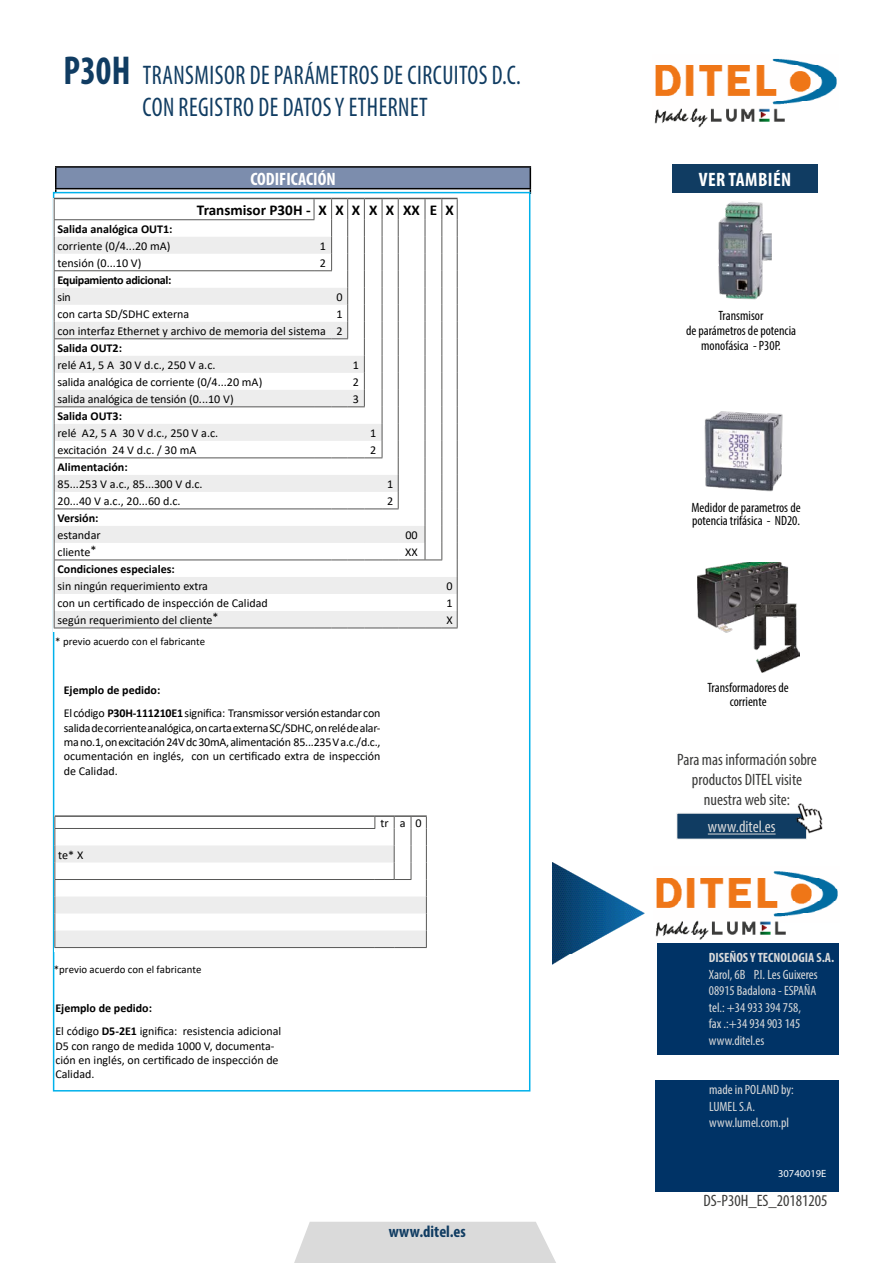
<style>
.page{position:relative;width:893px;height:1263px;background:#fff}
.page>*{position:absolute;margin:0;border:0;box-sizing:border-box;transform-origin:0 0}
.t1{font:condensed 27px/31.5px "Myriad Pro";letter-spacing:.02em;color:#103c62;text-align:center;scale:.9 1}
.t2{font:700 condensed 19.5px "Myriad Pro";letter-spacing:.02em;color:#fff}
.t3{font:700 condensed 18px "Myriad Pro";color:#fff}
.t4{font:condensed 16.5px/19.8px "Myriad Pro";color:#3c3c3b;text-align:center}
.t5{font:700 condensed 16.5px "Myriad Pro";color:#103c62}
.t6{font:condensed 16.5px "Myriad Pro";color:#dadada}
.t7{font:700 15px "Calibri";color:#000}
.t8{font:condensed 13.5px/16.5px "Myriad Pro";color:#dadada}
.t9{font:condensed 13.5px/13.5px "Myriad Pro";color:#000;text-align:center}
.t10{font:700 condensed 13.5px "Myriad Pro";color:#dadada}
.t11{font:12px/14.4px "Calibri";color:#000}
.t12{font:700 12px "Calibri";color:#000}
.t13{font:700 12px "Calibri";letter-spacing:-.03em;color:#000}
.t14{font:10.8px "Calibri";color:#000}
.t15{font:10.5px "Myriad Pro";color:#fff}
.s1{font-weight:700;font-size:40.5px}
.s2{font-weight:700}
</style>
<div class="page">
<div style="left:56px;top:167px;width:474px;height:22px;background:#7c8dad"></div>
<hr style="left:55px;top:166px;width:476px;height:2px;background:#000">
<hr style="left:55px;top:188px;width:476px;height:1px;background:#000">
<svg style="left:55px;top:168px;width:1px;height:24px"></svg>
<svg style="left:530px;top:168px;width:1px;height:24px"></svg>
<hr style="left:55px;top:192px;width:476px;height:2px;background:#000">
<svg style="left:294px;top:1222px;width:262px;height:41px;background:#dcdcdc"></svg>
<div style="left:657px;top:943px;width:181px;height:111px;background:#036"></div>
<div style="left:677px;top:813px;width:129px;height:26px;background:#103c62"></div>
<hr style="left:708px;top:834px;width:68px;height:1px;background:#dadada">
<div style="left:676px;top:813px;width:131px;height:26px;border:1px solid #ededed"></div>
<img style="left:789px;top:803px;width:34px;height:36px">
<div style="left:655px;top:1080px;width:184px;height:111px;background:#036"></div>
<img style="left:553px;top:863px;width:91px;height:101px">
<div style="left:672px;top:165px;width:146px;height:28px;background:#103c62"></div>
<img style="left:654px;top:58px;width:183px;height:70px">
<img style="left:655px;top:871px;width:183px;height:69px">
<div style="left:53px;top:192px;width:477px;height:899px;background:#fff;border:2px solid #00b1eb"></div>
<div style="left:54px;top:198px;width:418px;height:433px;background:#fff"></div>
<svg style="left:55px;top:237px;width:259px;height:391px"></svg>
<hr style="left:54px;top:198px;width:260px;height:1px;background:#575756">
<hr style="left:54px;top:219px;width:260px;height:1px;background:#575756">
<hr style="left:54px;top:270px;width:260px;height:1px;background:#575756">
<hr style="left:54px;top:338px;width:260px;height:1px;background:#575756">
<hr style="left:54px;top:406px;width:260px;height:1px;background:#575756">
<hr style="left:54px;top:457px;width:260px;height:1px;background:#575756">
<hr style="left:54px;top:508px;width:260px;height:1px;background:#575756">
<hr style="left:54px;top:560px;width:260px;height:1px;background:#575756">
<svg style="left:54px;top:199px;width:1px;height:429px"></svg>
<hr style="left:54px;top:628px;width:260px;height:1px;background:#575756">
<svg style="left:314px;top:198px;width:144px;height:431px"></svg>
<div style="left:54px;top:815px;width:405px;height:137px;background:#fff"></div>
<svg style="left:54px;top:815px;width:373px;height:133px"></svg>
<img style="left:697px;top:563px;width:97px;height:70px">
<img style="left:718px;top:201px;width:53px;height:99px">
<img style="left:704px;top:411px;width:79px;height:81px">
<img style="left:750px;top:604px;width:49px;height:68px">
<h1 class="t1" style="left:63px;top:59px;width:510px"><span class="s1">P30H</span> TRANSMISOR DE PARÁMETROS DE CIRCUITOS D.C.<br>CON REGISTRO DE DATOS Y ETHERNET</h1>
<h3 class="t3" style="left:250px;top:167px;width:87px">CODIFICACIÓN</h3>
<p class="t7" style="left:197px;top:199px;width:258px">Transmisor P30H - X X X X X XX E X</p>
<p class="t12" style="left:58px;top:220px;width:117px">Salida analógica OUT1:</p>
<p class="t11" style="left:58px;top:238px;width:114px">corriente (0/4...20 mA)</p>
<p class="t11" style="left:320px;top:238px;width:8px">1</p>
<p class="t11" style="left:58px;top:255px;width:85px">tensión (0...10 V)</p>
<p class="t11" style="left:320px;top:255px;width:8px">2</p>
<p class="t13" style="left:58px;top:271px;width:115px">Equipamiento adicional:</p>
<p class="t11" style="left:58px;top:289px;width:15px">sin</p>
<p class="t11" style="left:337px;top:289px;width:8px">0</p>
<p class="t11" style="left:58px;top:306px;width:133px">con carta SD/SDHC externa</p>
<p class="t11" style="left:58px;top:305px;width:287px;line-height:17px;text-align:right">1<br>con interfaz Ethernet y archivo de memoria del sistema 2</p>
<p class="t12" style="left:58px;top:339px;width:66px">Salida OUT2:</p>
<p class="t11" style="left:58px;top:357px;width:159px">relé A1, 5 A 30 V d.c., 250 V a.c.</p>
<p class="t11" style="left:353px;top:357px;width:8px">1</p>
<p class="t11" style="left:58px;top:374px;width:206px">salida analógica de corriente (0/4...20 mA)</p>
<p class="t11" style="left:353px;top:374px;width:8px">2</p>
<p class="t11" style="left:58px;top:391px;width:178px">salida analógica de tensión (0...10 V)</p>
<p class="t11" style="left:353px;top:391px;width:8px">3</p>
<p class="t12" style="left:58px;top:407px;width:66px">Salida OUT3:</p>
<p class="t11" style="left:58px;top:425px;width:162px">relé A2, 5 A 30 V d.c., 250 V a.c.</p>
<p class="t11" style="left:370px;top:425px;width:8px">1</p>
<p class="t11" style="left:58px;top:442px;width:140px">excitación 24 V d.c. / 30 mA</p>
<p class="t11" style="left:370px;top:442px;width:8px">2</p>
<p class="t12" style="left:58px;top:458px;width:72px">Alimentación:</p>
<p class="t11" style="left:58px;top:476px;width:147px">85...253 V a.c., 85...300 V d.c.</p>
<p class="t11" style="left:387px;top:476px;width:8px">1</p>
<p class="t11" style="left:58px;top:493px;width:125px">20...40 V a.c., 20...60 d.c.</p>
<p class="t11" style="left:387px;top:493px;width:8px">2</p>
<p class="t12" style="left:58px;top:509px;width:43px">Versión:</p>
<p class="t11" style="left:58px;top:527px;width:45px">estandar</p>
<p class="t11" style="left:405px;top:527px;width:14px">00</p>
<p class="t11" style="left:58px;top:544px;width:41px">cliente*</p>
<p class="t11" style="left:405px;top:544px;width:14px">XX</p>
<p class="t12" style="left:58px;top:560px;width:119px">Condiciones especiales:</p>
<p class="t11" style="left:58px;top:578px;width:152px">sin ningún requerimiento extra</p>
<p class="t11" style="left:446px;top:578px;width:8px">0</p>
<p class="t11" style="left:58px;top:595px;width:212px">con un certificado de inspección de Calidad</p>
<p class="t11" style="left:446px;top:595px;width:8px">1</p>
<p class="t11" style="left:58px;top:612px;width:162px">según requerimiento del cliente*</p>
<p class="t11" style="left:446px;top:612px;width:8px">X</p>
<p class="t14" style="left:55px;top:634px;width:151px">* previo acuerdo con el fabricante</p>
<p class="t11" style="left:64px;top:678px;width:318px;line-height:22.8px"><span class="s2">Ejemplo de pedido:<br></span>El código <span class="s2">P30H-111210E1</span> significa: Transmissor versión estandar con</p>
<p class="t11" style="left:64px;top:720px;width:318px;text-align:justify">salida de corriente analógica, on carta externa SC/SDHC, on relé de alar&shy;ma no.1, on excitación 24V dc 30mA, alimentación 85...235 V a.c./d.c., ocumentación en inglés, con un certificado extra de inspección de Calidad.</p>
<p class="t11" style="left:58px;top:847px;width:27px">te* X</p>
<p class="t14" style="left:54px;top:962px;width:149px">*previo acuerdo con el fabricante</p>
<p class="t11" style="left:55px;top:996px;width:227px;line-height:22.8px"><span class="s2">Ejemplo de pedido:<br></span>El código <span class="s2">D5-2E1</span> ignifica: resistencia adicional</p>
<p class="t11" style="left:55px;top:1038px;width:225px">D5 con rango de medida 1000 V, documenta&shy;ción en inglés, on certificado de inspección de<br>Calidad.</p>
<p class="t11" style="left:380px;top:815px;width:43px">tra0</p>
<h3 class="t5" style="left:389px;top:1221px;width:79px">www.ditel.es</h3>
<h2 class="t2" style="left:699px;top:168px;width:94px">VER TAMBIÉN</h2>
<p class="t9" style="left:686px;top:308px;width:112px;line-height:15px">Transmisor<br>de parámetros de potencia monofásica - P30P.</p>
<p class="t9" style="left:691px;top:500px;width:111px;text-align:left">Medidor de parametros de potencia trifásica - ND20.</p>
<p class="t9" style="left:707px;top:681px;width:83px">Transformadores de corriente</p>
<h3 class="t4" style="left:677px;top:750px;width:141px">Para mas información sobre productos DITEL visite nuestra web site:</h3>
<h3 class="t6" style="left:708px;top:817px;width:69px">www.ditel.es</h3>
<p class="t10" style="left:709px;top:949px;width:127px">DISEÑOS Y TECNOLOGIA S.A.</p>
<p class="t8" style="left:709px;top:966px;width:110px">Xarol, 6B P.I. Les Guixeres<br>08915 Badalona - ESPAÑA tel.: +34 933 394 758,<br>fax .:+34 934 903 145 www.ditel.es</p>
<p class="t8" style="left:709px;top:1081px;width:86px">made in POLAND by:<br>LUMEL S.A. www.lumel.com.pl</p>
<p class="t15" style="left:778px;top:1167px;width:50px">30740019E</p>
<h3 class="t4" style="left:703px;top:1190px;width:126px">DS-P30H_ES_20181205</h3>
</div>
